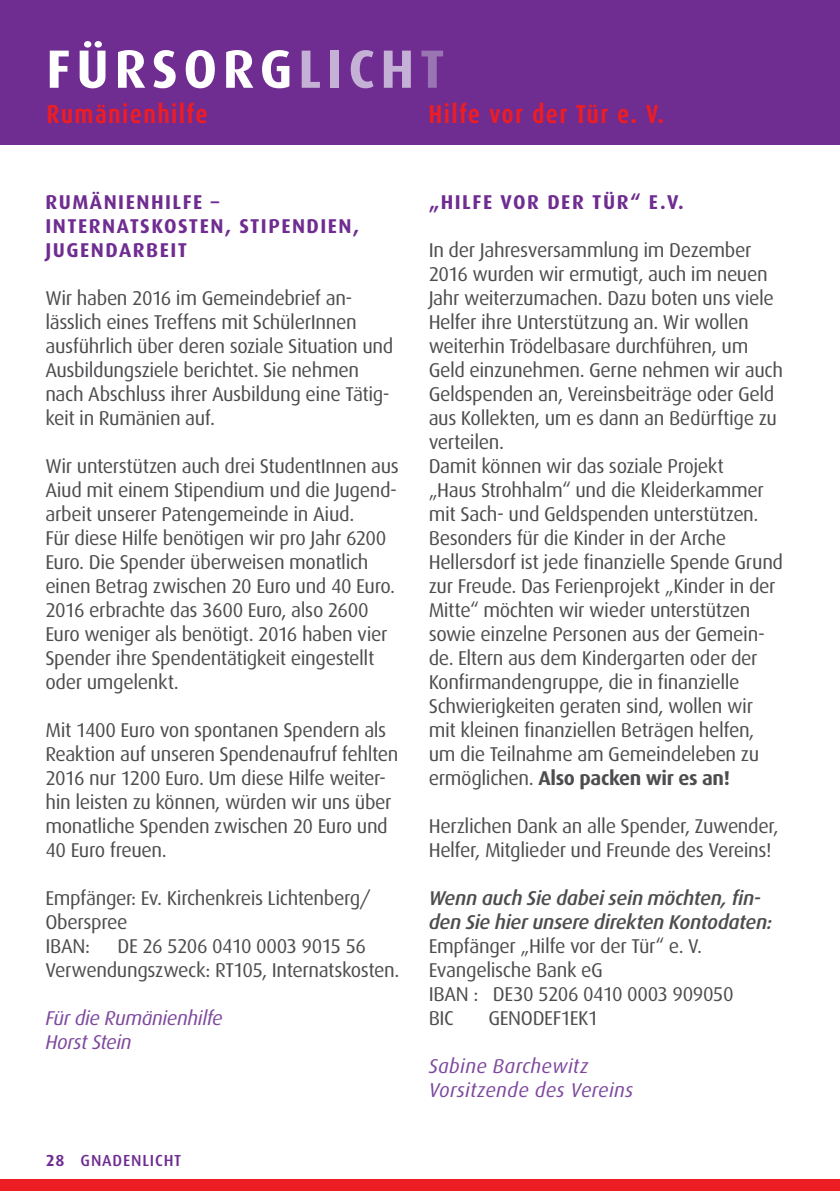
<style>
.page{position:relative;width:840px;height:1191px;background:#fff}
.page>*{position:absolute;margin:0;border:0;box-sizing:border-box;transform-origin:0 0}
.t1{font:700 54px "Dax";letter-spacing:.1em;color:#fff}
.t2{font:700 26px "Dax Condensed";letter-spacing:.05em;color:#ed1d24}
.t3{font:20px/24px "Dax";letter-spacing:-.02em;color:#4d4d4f}
.t4{font:700 20px/24px "Dax";letter-spacing:.075em;color:#6f2c91}
.t5{font:italic 500 20px/24px "Dax";letter-spacing:-.015em;color:#4d4d4f}
.t6{font:italic 20px/24px "Dax";letter-spacing:.015em;color:#7e499d}
.t7{font:italic 20px/24px "Dax";letter-spacing:-.01em;color:#7e499d}
.t8{font:500 16px "Dax";letter-spacing:.05em;color:#6f2c91}
.s1{color:#c5b1d6}
.s2{color:#9a75b4}
.s3{font-weight:700}
</style>
<div class="page">
<div style="left:0;top:1179px;width:839px;height:12px;background:#ed1d24"></div>
<div style="left:0;top:0;width:839px;height:145px;background:#6f2c91"></div>
<h1 class="t1" style="left:46px;top:39px;width:400px">FÜRSORG<span class="s1">LICH</span><span class="s2">T</span></h1>
<h2 class="t2" style="left:46px;top:99px;width:163px">Rumänienhilfe</h2>
<h2 class="t2" style="left:428px;top:99px;width:237px">Hilfe vor der Tür e. V.</h2>
<p class="t4" style="left:45px;top:190px;width:315px">RUMÄNIENHILFE –<br>INTERNATSKOSTEN, STIPENDIEN,<br>JUGENDARBEIT</p>
<p class="t3" style="left:45px;top:286px;width:349px">Wir haben 2016 im Gemeindebrief an&shy;lässlich eines Treffens mit SchülerInnen ausführlich über deren soziale Situation und Ausbildungsziele berichtet. Sie nehmen nach Abschluss ihrer Ausbildung eine Tätig&shy;keit in Rumänien auf.</p>
<p class="t3" style="left:45px;top:454px;width:355px">Wir unterstützen auch drei StudentInnen aus Aiud mit einem Stipendium und die Jugend&shy;arbeit unserer Patengemeinde in Aiud.<br>Für diese H ilfe benötigen wir pro Jahr 6200<br>Euro. Die Spender überweisen monatlich einen Betrag zwischen 20 Euro und 40 Euro.<br>2016 erbrachte das 3600 Euro, also 2600<br>Euro weniger als benötigt. 2016 haben vier Spender ihre Spendentätigkeit eingestellt oder umgelenkt.</p>
<p class="t3" style="left:45px;top:718px;width:354px">Mit 1400 Euro von spontanen Spendern als Reaktion auf unseren Spendenaufruf fehlten 2016 nur 1200 Euro. Um diese H ilfe weiter&shy;hin leisten zu können, würden wir uns über monatliche Spenden zwischen 20 Euro und 40 Euro freuen.</p>
<p class="t3" style="left:45px;top:886px;width:327px">Empfänger: Ev. Kirchenkreis Lichtenberg/<br>Oberspree<br>IBAN:</p>
<p class="t3" style="left:45px;top:934px;width:355px;text-indent:72px">DE 26 5206 0410 0003 9015 56<br>Verwendungszweck: RT105, Internatskosten.</p>
<p class="t7" style="left:45px;top:1006px;width:179px">Für die Rumänienhilfe<br>Horst Stein</p>
<p class="t8" style="left:46px;top:1151px;width:137px"><span class="s3">28</span> GNADENLICHT</p>
<p class="t4" style="left:428px;top:190px;width:256px">„HILFE VOR DER TÜR“ E.V.</p>
<p class="t3" style="left:428px;top:238px;width:356px">In der Jahresversammlung im Dezember 2016 wurden wir ermutigt, auch im neuen Jahr weiterzumachen. Dazu boten uns viele Helfer ihre Unterstützung an. Wir wollen weiterhin Trödelbasare durchführen, um Geld einzunehmen. Gerne nehmen wir auch Geldspenden an, Vereinsbeiträge oder Geld aus Kollekten, um es dann an Bedürftige zu verteilen.<br>Damit können wir das soziale Projekt<br>„Haus Strohhalm“ und die Kleiderkammer mit Sach- und Geldspenden unterstützen.<br>Besonders für die Kinder in der Arche Hellersdorf ist jede finanzielle Spende Grund zur Freude. Das Ferienprojekt „Kinder in der Mitte“ möchten wir wieder unterstützen sowie einzelne Personen aus der Gemein&shy;de. Eltern aus dem Kindergarten oder der Konfirmandengruppe, die in finanzielle Schwierigkeiten geraten sind, wollen wir mit kleinen finanziellen Beträgen helfen, um die Teilnahme am Gemeindeleben zu ermöglichen. <span class="s3">ALSO PACKEN WIR ES AN!</span></p>
<p class="t3" style="left:428px;top:814px;width:351px">Herzlichen Dank an alle Spender, Zuwender,<br>Helfer, Mitglieder und Freunde des Vereins!</p>
<p class="t5" style="left:428px;top:886px;width:345px">Wenn auch Sie dabei sein möchten, fin&shy;den Sie hier unsere direkten Kontodaten:</p>
<p class="t3" style="left:428px;top:934px;width:306px">Empfänger „Hilfe vor der Tür“ e. V.<br>Evangelische Bank eG<br>IBAN : DE30 5206 0410 0003 909050<br>BIC</p>
<p class="t3" style="left:488px;top:1006px;width:111px">GENODEF1EK1</p>
<p class="t6" style="left:428px;top:1054px;width:206px">Sabine Barchewitz<br>Vorsitzende des Vereins</p>
</div>
